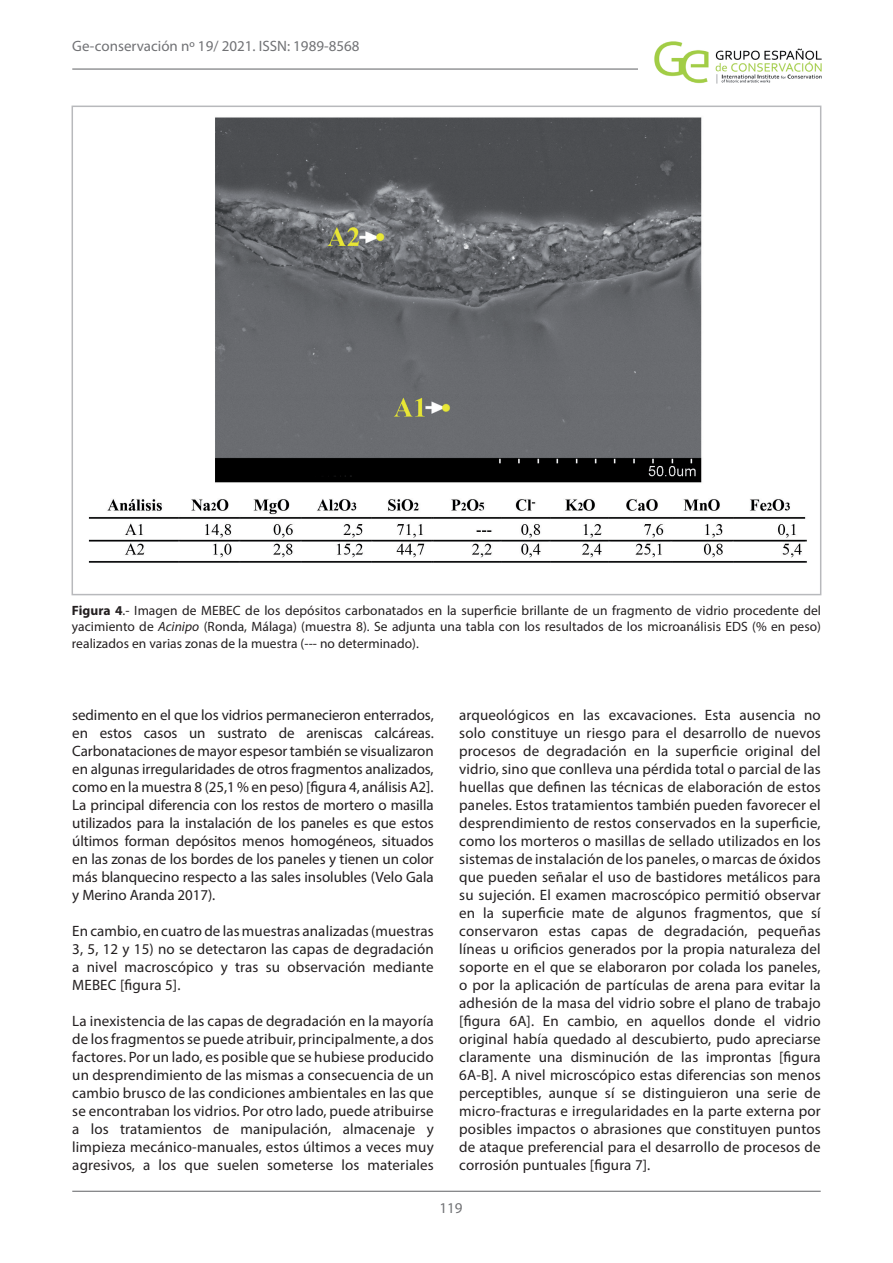
<style>
.page{position:relative;width:893px;height:1263px;background:#fff}
.page>*{position:absolute;margin:0;border:0;box-sizing:border-box;transform-origin:0 0}
.t1{font:15px/18px "Myriad Pro";letter-spacing:.01em;color:#231f20;text-align:justify}
.t2{font:15px "Myriad Pro";color:#717275}
.t3{font:13.5px/16.5px "Myriad Pro";letter-spacing:.005em;color:#231f20;text-align:justify}
.s1{font-weight:700}
.s2{font-style:italic}
</style>
<div class="page">
<hr style="left:72px;top:68px;width:567px;height:2px;background:#717275">
<hr style="left:72px;top:1191px;width:749px;height:1px;background:#717275">
<img style="left:654px;top:41px;width:168px;height:43px">
<img style="left:88px;top:117px;width:719px;height:446px">
<div style="left:72px;top:106px;width:749px;height:489px;border:2px solid #b8b9bc"></div>
<p class="t2" style="left:72px;top:37px;width:289px">Ge-conservación nº 19/ 2021. ISSN: 1989-8568</p>
<p class="t3" style="left:72px;top:602px;width:751px"><span class="s1">Figura 4</span>.- Imagen de MEBEC de los depósitos carbonatados en la superficie brillante de un fragmento de vidrio procedente del yacimiento de <span class="s2">Acinipo</span> (Ronda, Málaga) (muestra 8). Se adjunta una tabla con los resultados de los microanálisis EDS (% en peso) realizados en varias zonas de la muestra (--- no determinado).</p>
<p class="t1" style="left:72px;top:706px;width:363px">sedimento en el que los vidrios permanecieron enterrados, en estos casos un sustrato de areniscas calcáreas.<br>Carbonataciones de mayor espesor también se visualizaron en algunas irregularidades de otros fragmentos analizados, como en la muestra 8 (25,1 % en peso) [figura 4, análisis A2].<br>La principal diferencia con los restos de mortero o masilla utilizados para la instalación de los paneles es que estos últimos forman depósitos menos homogéneos, situados en las zonas de los bordes de los paneles y tienen un color más blanquecino respecto a las sales insolubles (Velo Gala y Merino Aranda 2017).</p>
<p class="t1" style="left:72px;top:922px;width:363px">En cambio, en cuatro de las muestras analizadas (muestras 3, 5, 12 y 15) no se detectaron las capas de degradación a nivel macroscópico y tras su observación mediante MEBEC [figura 5].</p>
<p class="t1" style="left:72px;top:1012px;width:363px">La inexistencia de las capas de degradación en la mayoría de los fragmentos se puede atribuir, principalmente, a dos factores. Por un lado, es posible que se hubiese producido un desprendimiento de las mismas a consecuencia de un cambio brusco de las condiciones ambientales en las que se encontraban los vidrios. Por otro lado, puede atribuirse a los tratamientos de manipulación, almacenaje y limpieza mecánico-manuales, estos últimos a veces muy agresivos, a los que suelen someterse los materiales</p>
<p class="t1" style="left:459px;top:706px;width:363px">arqueológicos en las excavaciones. Esta ausencia no solo constituye un riesgo para el desarrollo de nuevos procesos de degradación en la superficie original del vidrio, sino que conlleva una pérdida total o parcial de las huellas que definen las técnicas de elaboración de estos paneles. Estos tratamientos también pueden favorecer el desprendimiento de restos conservados en la superficie, como los morteros o masillas de sellado utilizados en los sistemas de instalación de los paneles, o marcas de óxidos que pueden señalar el uso de bastidores metálicos para su sujeción. El examen macroscópico permitió observar en la superficie mate de algunos fragmentos, que sí conservaron estas capas de degradación, pequeñas líneas u orificios generados por la propia naturaleza del soporte en el que se elaboraron por colada los paneles, o por la aplicación de partículas de arena para evitar la adhesión de la masa del vidrio sobre el plano de trabajo [figura 6A]. En cambio, en aquellos donde el vidrio original había quedado al descubierto, pudo apreciarse claramente una disminución de las improntas [figura 6A-B]. A nivel microscópico estas diferencias son menos perceptibles, aunque sí se distinguieron una serie de micro-fracturas e irregularidades en la parte externa por posibles impactos o abrasiones que constituyen puntos de ataque preferencial para el desarrollo de procesos de corrosión puntuales [figura 7].</p>
<p class="t2" style="left:439px;top:1198px;width:25px">119</p>
</div>
